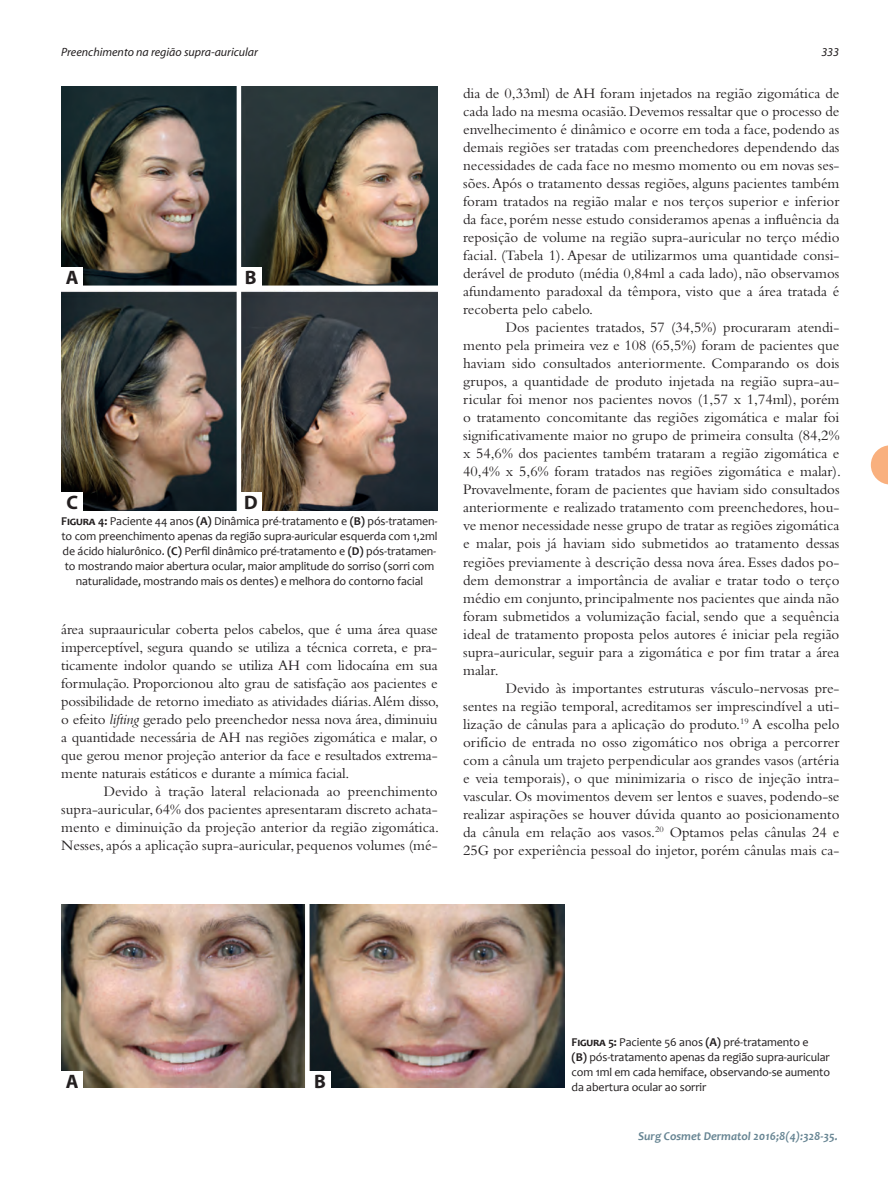
<style>
.page{position:relative;width:888px;height:1186px;background:#fff}
.page>*{position:absolute;margin:0;border:0;box-sizing:border-box;transform-origin:0 0}
.t1{font:700 19.5px "Myriad Pro";color:#231f20}
.t2{font:15px/18px "Bembo";color:#231f20;text-align:justify}
.t3{font:12px/15px "Candara";letter-spacing:-.01em;color:#231f20;text-align:center}
.t4{font:italic 12px "Myriad";color:#231f20}
.t5{font:italic 700 12px "Candara";color:#678593}
.s1{font-weight:700}
.s2{font-style:italic}
</style>
<div class="page">
<svg style="left:871px;top:445px;width:17px;height:39px"></svg>
<img style="left:61px;top:86px;width:377px;height:424px">
<div style="left:59px;top:285px;width:382px;height:5px;background:#fff"></div>
<hr style="left:237px;top:83px;width:4px;height:434px;background:#fff">
<div style="left:61px;top:267px;width:22px;height:20px;background:#fff"></div>
<div style="left:61px;top:492px;width:22px;height:20px;background:#fff"></div>
<div style="left:240px;top:267px;width:22px;height:20px;background:#fff"></div>
<div style="left:240px;top:492px;width:22px;height:20px;background:#fff"></div>
<img style="left:61px;top:904px;width:504px;height:183px">
<div style="left:305px;top:899px;width:5px;height:195px;background:#fff"></div>
<div style="left:61px;top:1071px;width:22px;height:19px;background:#fff"></div>
<div style="left:309px;top:1071px;width:22px;height:19px;background:#fff"></div>
<p class="t4" style="left:61px;top:46px;width:198px">Preenchimento na região supra-auricular</p>
<p class="t4" style="left:821px;top:46px;width:19px">333</p>
<p class="t1" style="left:66px;top:265px;width:14px">A</p>
<p class="t1" style="left:245px;top:265px;width:13px">B</p>
<p class="t1" style="left:66px;top:490px;width:13px">C</p>
<p class="t1" style="left:244px;top:490px;width:15px">D</p>
<p class="t3" style="left:61px;top:513px;width:378px"><span class="s1">Figura 4:</span> Paciente 44 anos <span class="s1">(A)</span> Dinâmica pré-tratamento e <span class="s1">(B)</span> pós-tratamen&shy;to com preenchimento apenas da região supra-auricular esquerda com 1,2ml de ácido hialurônico. <span class="s1">(C)</span> Perfil dinâmico pré-tratamento e <span class="s1">(D)</span> pós-tratamen&shy;to mostrando maior abertura ocular, maior amplitude do sorriso (sorri com naturalidade, mostrando mais os dentes) e melhora do contorno facial</p>
<p class="t2" style="left:61px;top:620px;width:379px">área supraauricular coberta pelos cabelos, que é uma área quase imperceptível, segura quando se utiliza a técnica correta, e pra&shy;ticamente indolor quando se utiliza AH com lidocaína em sua formulação. Proporcionou alto grau de satisfação aos pacientes e possibilidade de retorno imediato as atividades diárias. Além disso, o efeito <span class="s2">lifting</span> gerado pelo preenchedor nessa nova área, diminuiu a quantidade necessária de AH nas regiões zigomática e malar, o que gerou menor projeção anterior da face e resultados extrema&shy;mente naturais estáticos e durante a mímica facial.</p>
<p class="t2" style="left:61px;top:782px;width:379px;text-indent:43px">Devido à tração lateral relacionada ao preenchimento supra-auricular, 64% dos pacientes apresentaram discreto achata&shy;mento e diminuição da projeção anterior da região zigomática.<br>Nesses, após a aplicação supra-auricular, pequenos volumes (mé-</p>
<p class="t2" style="left:463px;top:84px;width:378px">dia de 0,33ml) de AH foram injetados na região zigomática de cada lado na mesma ocasião. Devemos ressaltar que o processo de envelhecimento é dinâmico e ocorre em toda a face, podendo as demais regiões ser tratadas com preenchedores dependendo das necessidades de cada face no mesmo momento ou em novas ses&shy;sões. Após o tratamento dessas regiões, alguns pacientes também foram tratados na região malar e nos terços superior e inferior da face, porém nesse estudo consideramos apenas a influência da reposição de volume na região supra-auricular no terço médio facial. (Tabela 1). Apesar de utilizarmos uma quantidade consi&shy;derável de produto (média 0,84ml a cada lado), não observamos afundamento paradoxal da têmpora, visto que a área tratada é recoberta pelo cabelo.</p>
<p class="t2" style="left:463px;top:318px;width:379px;text-indent:43px">Dos pacientes tratados, 57 (34,5%) procuraram atendi&shy;mento pela primeira vez e 108 (65,5%) foram de pacientes que haviam sido consultados anteriormente. Comparando os dois grupos, a quantidade de produto injetada na região supra-au&shy;ricular foi menor nos pacientes novos (1,57 x 1,74ml), porém o tratamento concomitante das regiões zigomática e malar foi significativamente maior no grupo de primeira consulta (84,2% x 54,6% dos pacientes também trataram a região zigomática e 40,4% x 5,6% foram tratados nas regiões zigomática e malar).<br>Provavelmente, foram de pacientes que haviam sido consultados anteriormente e realizado tratamento com preenchedores, hou&shy;ve menor necessidade nesse grupo de tratar as regiões zigomática e malar, pois já haviam sido submetidos ao tratamento dessas regiões previamente à descrição dessa nova área. Esses dados po&shy;dem demonstrar a importância de avaliar e tratar todo o terço médio em conjunto, principalmente nos pacientes que ainda não foram submetidos a volumização facial, sendo que a sequência ideal de tratamento proposta pelos autores é iniciar pela região supra-auricular, seguir para a zigomática e por fim tratar a área malar.</p>
<p class="t2" style="left:463px;top:678px;width:378px;text-indent:43px">Devido às importantes estruturas vásculo-nervosas pre&shy;sentes na região temporal, acreditamos ser imprescindível a uti&shy;lização de cânulas para a aplicação do produto.<sup>19</sup> A escolha pelo orifício de entrada no osso zigomático nos obriga a percorrer com a cânula um trajeto perpendicular aos grandes vasos (artéria e veia temporais), o que minimizaria o risco de injeção intra&shy;vascular. Os movimentos devem ser lentos e suaves, podendo-se realizar aspirações se houver dúvida quanto ao posicionamento da cânula em relação aos vasos.<sup>20</sup> Optamos pelas cânulas 24 e 25G por experiência pessoal do injetor, porém cânulas mais ca-</p>
<p class="t1" style="left:66px;top:1069px;width:14px">A</p>
<p class="t1" style="left:314px;top:1069px;width:13px">B</p>
<p class="t3" style="left:572px;top:1034px;width:260px;text-align:left"><span class="s1">Figura 5:</span> Paciente 56 anos <span class="s1">(A)</span> pré-tratamento e<br><span class="s1">(B)</span> pós-tratamento apenas da região supra-auricular com 1ml em cada hemiface, observando-se aumento da abertura ocular ao sorrir</p>
<p class="t5" style="left:638px;top:1128px;width:201px">Surg Cosmet Dermatol 2016;8(4):328-35.</p>
</div>
